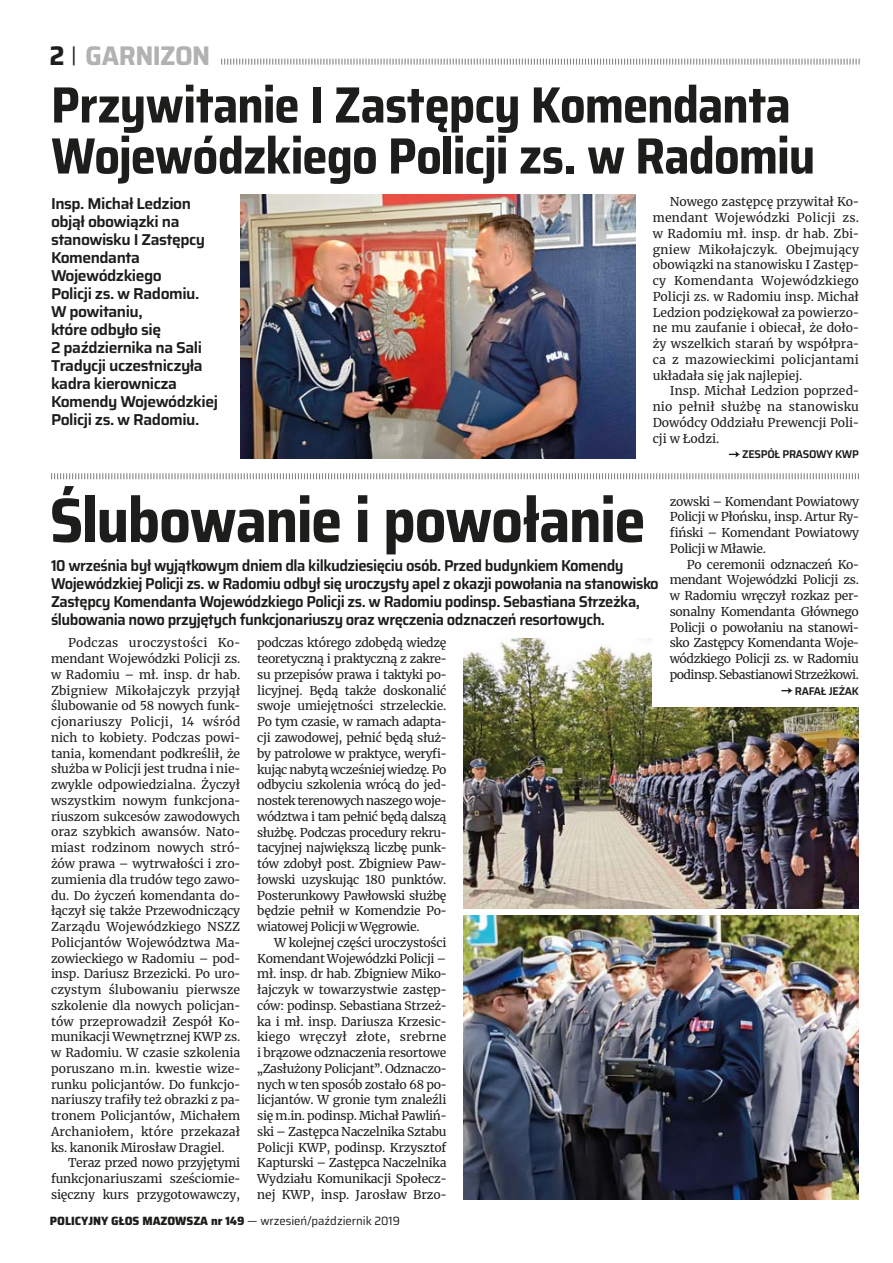
<style>
.page{position:relative;width:893px;height:1263px;background:#fff}
.page>*{position:absolute;margin:0;border:0;box-sizing:border-box;transform-origin:0 0}
.t1{font:700 semi-condensed 63px "Saira";letter-spacing:-.02em;color:#1d1d1b}
.t2{font:700 semi-condensed 51px/51px "Saira";letter-spacing:-.02em;color:#1d1d1b}
.t3{font:700 27px "Saira Fix";letter-spacing:-.02em;color:#b2b2b2}
.t4{font:600 15.75px/18px "Saira Fix";letter-spacing:-.03em;color:#1d1d1b}
.t5{font:600 15.75px/18px "Saira";letter-spacing:-.03em;color:#1d1d1b}
.t6{font:13.5px/15.8px "Merriweather Fix";letter-spacing:-.01em;color:#1d1d1b;text-align:justify}
.t7{font:800 12px "Saira Fix";color:#1d1d1b}
.t8{font:600 11.25px "Saira Fix";letter-spacing:-.02em;color:#1d1d1b}
.s1{color:#1d1d1b}
.s2{font-weight:400;font-size:21px;color:#1d1d1b}
.s3{font-weight:400}
</style>
<div class="page">
<img style="left:463px;top:638px;width:396px;height:270px">
<div style="left:653px;top:616px;width:208px;height:90px;background:#fff"></div>
<svg style="left:781px;top:687px;width:12px;height:7px"></svg>
<svg style="left:221px;top:59px;width:639px;height:6px"></svg>
<svg style="left:729px;top:451px;width:11px;height:7px"></svg>
<svg style="left:51px;top:473px;width:808px;height:6px"></svg>
<img style="left:240px;top:195px;width:396px;height:263px">
<img style="left:463px;top:915px;width:396px;height:284px">
<h3 class="t3" style="left:50px;top:45px;width:162px"><span class="s1">2</span> <span class="s2">|</span> GARNIZON</h3>
<h2 class="t2" style="left:51px;top:84px;width:766px">Przywitanie I Zastępcy Komendanta<br>Wojewódzkiego Policji zs. w Radomiu</h2>
<p class="t5" style="left:51px;top:195px;width:168px">Insp. Michał Ledzion objął obowiązki na stanowisku I Zastępcy<br>Komendanta<br>Wojewódzkiego<br>Policji zs. w Radomiu.<br>W powitaniu,<br>które odbyło się<br>2 października na Sali<br>Tradycji uczestniczyła kadra kierownicza<br>Komendy Wojewódzkiej<br>Policji zs. w Radomiu.</p>
<p class="t6" style="left:653px;top:195px;width:208px;text-indent:17px">Nowego zastępcę przywitał Ko&shy;mendant Wojewódzki Policji zs. w Radomiu mł. insp. dr hab. Zbi&shy;gniew Mikołajczyk. Obejmujący obowiązki na stanowisku I Zastęp&shy;cy Komendanta Wojewódzkiego Policji zs. w Radomiu insp. Michał Ledzion podziękował za powierzo&shy;ne mu zaufanie i obiecał, że doło&shy;ży wszelkich starań by współpra&shy;ca z mazowieckimi policjantami układała się jak najlepiej.</p>
<p class="t6" style="left:653px;top:384px;width:208px;text-indent:17px">Insp. Michał Ledzion poprzed&shy;nio pełnił służbę na stanowisku Dowódcy Oddziału Prewencji Poli&shy;cji w Łodzi.</p>
<p class="t8" style="left:742px;top:450px;width:118px">ZESPÓŁ PRASOWY KWP</p>
<h1 class="t1" style="left:50px;top:494px;width:597px">Ślubowanie i powołanie</h1>
<p class="t4" style="left:51px;top:557px;width:609px">10 września był wyjątkowym dniem dla kilkudziesięciu osób. Przed budynkiem Komendy Wojewódzkiej Policji zs. w Radomiu odbył się uroczysty apel z okazji powołania na stanowisko Zastępcy Komendanta Wojewódzkiego Policji zs. w Radomiu podinsp. Sebastiana Strzeżka, ślubowania nowo przyjętych funkcjonariuszy oraz wręczenia odznaczeń resortowych.</p>
<p class="t6" style="left:51px;top:636px;width:191px;text-indent:17px">Podczas uroczystości Ko&shy;mendant Wojewódzki Policji zs. w Radomiu – mł. insp. dr hab.<br>Zbigniew Mikołajczyk przyjął ślubowanie od 58 nowych funk&shy;cjonariuszy Policji, 14 wśród nich to kobiety. Podczas powi&shy;tania, komendant podkreślił, że służba w Policji jest trudna i nie&shy;zwykle odpowiedzialna. Życzył wszystkim nowym funkcjona&shy;riuszom sukcesów zawodowych oraz szybkich awansów. Nato&shy;miast rodzinom nowych stró&shy;żów prawa – wytrwałości i zro&shy;zumienia dla trudów tego zawo&shy;du. Do życzeń komendanta do&shy;łączył się także Przewodniczący Zarządu Wojewódzkiego NSZZ Policjantów Województwa Ma&shy;zowieckiego w Radomiu – pod&shy;insp. Dariusz Brzezicki. Po uro&shy;czystym ślubowaniu pierwsze szkolenie dla nowych policjan&shy;tów przeprowadził Zespół Ko&shy;munikacji Wewnętrznej KWP zs. w Radomiu. W czasie szkolenia poruszano m.in. kwestie wize&shy;runku policjantów. Do funkcjo&shy;nariuszy trafiły też obrazki z pa&shy;tronem Policjantów, Michałem Archaniołem, które przekazał ks. kanonik Mirosław Dragiel.</p>
<p class="t6" style="left:51px;top:1155px;width:191px;text-indent:17px">Teraz przed nowo przyjętymi funkcjonariuszami sześciomie&shy;sięczny kurs przygotowawczy,</p>
<p class="t6" style="left:257px;top:636px;width:191px">podczas którego zdobędą wiedzę teoretyczną i praktyczną z zakre&shy;su przepisów prawa i taktyki po&shy;licyjnej. Będą także doskonalić swoje umiejętności strzeleckie.<br>Po tym czasie, w ramach adapta&shy;cji zawodowej, pełnić będą służ&shy;by patrolowe w praktyce, weryfi&shy;kując nabytą wcześniej wiedzę. Po odbyciu szkolenia wrócą do jed&shy;nostek terenowych naszego woje&shy;wództwa i tam pełnić będą dalszą służbę. Podczas procedury rekru&shy;tacyjnej największą liczbę punk&shy;tów zdobył post. Zbigniew Paw&shy;łowski uzyskując 180 punktów.<br>Posterunkowy Pawłowski służbę będzie pełnił w Komendzie Po&shy;wiatowej Policji w Węgrowie.</p>
<p class="t6" style="left:257px;top:935px;width:191px;text-indent:17px">W kolejnej części uroczystości Komendant Wojewódzki Policji – mł. insp. dr hab. Zbigniew Miko&shy;łajczyk w towarzystwie zastęp&shy;ców: podinsp. Sebastiana Strzeż&shy;ka i mł. insp. Dariusza Krzesic&shy;kiego wręczył złote, srebrne i brązowe odznaczenia resortowe „Zasłużony Policjant”. Odznaczo&shy;nych w ten sposób zostało 68 po&shy;licjantów. W gronie tym znaleźli się m.in. podinsp. Michał Pawliń&shy;ski – Zastępca Naczelnika Sztabu Policji KWP, podinsp. Krzysztof Kapturski – Zastępca Naczelnika Wydziału Komunikacji Społecz&shy;nej KWP, insp. Jarosław Brzo-</p>
<p class="t7" style="left:50px;top:1215px;width:351px">POLICYJNY GŁOS MAZOWSZA nr 149 <span class="s3">— wrzesień/październik 2019</span></p>
<p class="t6" style="left:670px;top:494px;width:191px">zowski – Komendant Powiatowy Policji w Płońsku, insp. Artur Ry&shy;fiński – Komendant Powiatowy Policji w Mławie.</p>
<p class="t6" style="left:670px;top:557px;width:191px;text-indent:17px">Po ceremonii odznaczeń Ko&shy;mendant Wojewódzki Policji zs. w Radomiu wręczył rozkaz per&shy;sonalny Komendanta Głównego Policji o powołaniu na stanowi&shy;sko Zastępcy Komendanta Woje&shy;wódzkiego Policji zs. w Radomiu podinsp. Sebastianowi Strzeżkowi.</p>
<p class="t8" style="left:795px;top:686px;width:66px">RAFAŁ JEŻAK</p>
</div>
